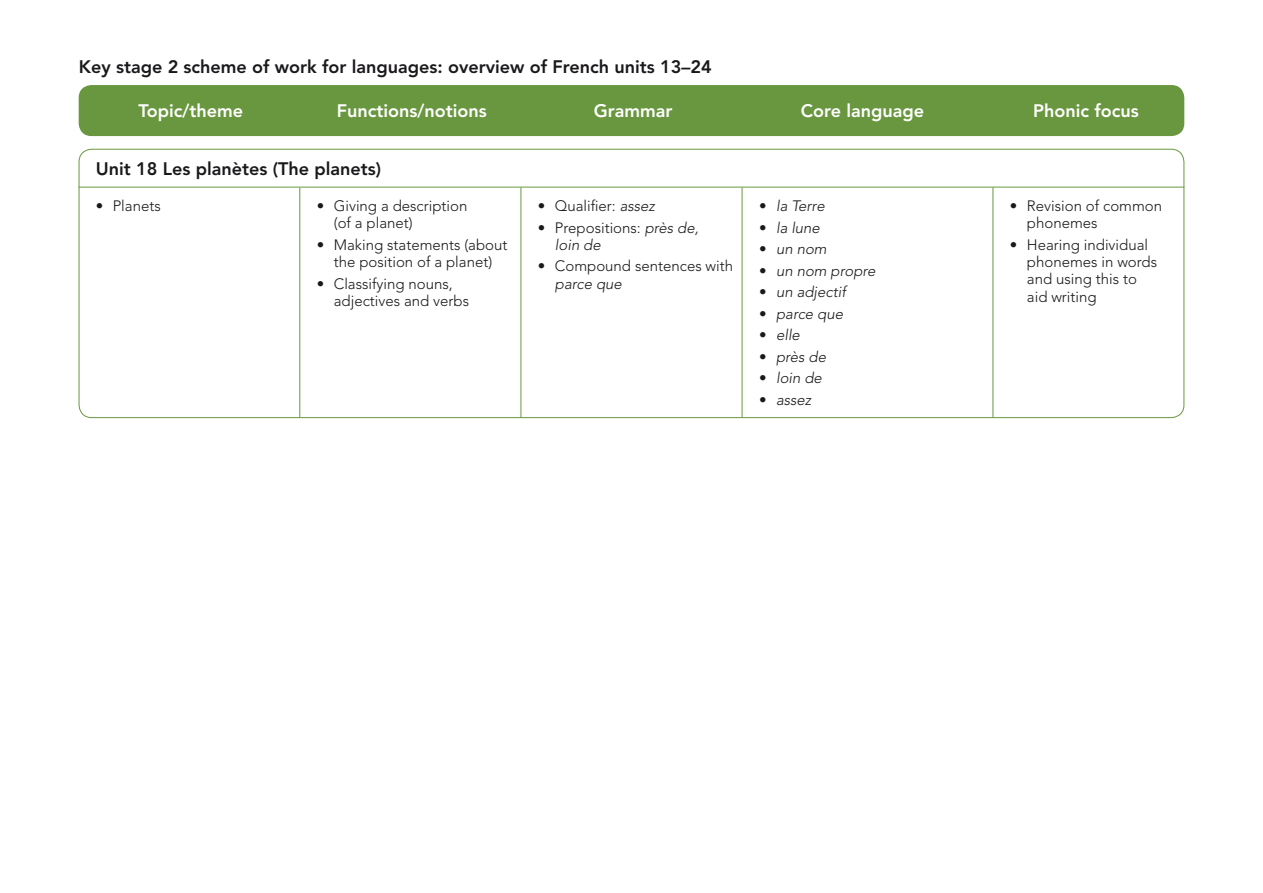
<style>
.page{position:relative;width:1263px;height:893px;background:#fff}
.page>*{position:absolute;margin:0;border:0;box-sizing:border-box;transform-origin:0 0}
.t1{font:800 18px "Avenir LT Std";color:#1a181b}
.t2{font:800 18px "Avenir LT Std";color:#fff}
.t3{font:300 15px/17.2px "Avenir LT Std";color:#1a181b}
.t4{font:italic 300 15px "Avenir LT Std";color:#1a181b}
.s1{font-style:italic}
.s2{font-style:normal}
</style>
<div class="page">
<div style="left:79px;top:85px;width:1105px;height:51px;background:#69973f;border-radius:13px"></div>
<hr style="left:79px;top:187px;width:221px;height:1px;background:#69973f">
<hr style="left:300px;top:187px;width:221px;height:1px;background:#69973f">
<hr style="left:299px;top:187px;width:1px;height:230px;background:#69973f">
<hr style="left:521px;top:187px;width:221px;height:1px;background:#69973f">
<hr style="left:520px;top:187px;width:1px;height:230px;background:#69973f">
<hr style="left:742px;top:187px;width:251px;height:1px;background:#69973f">
<hr style="left:742px;top:187px;width:1px;height:230px;background:#69973f">
<hr style="left:993px;top:187px;width:191px;height:1px;background:#69973f">
<hr style="left:992px;top:187px;width:1px;height:230px;background:#69973f">
<div style="left:95px;top:202px;width:9px;height:8px;border:3px solid #fff;border-radius:50%"></div>
<div style="left:316px;top:202px;width:9px;height:8px;border:3px solid #fff;border-radius:50%"></div>
<div style="left:316px;top:240px;width:9px;height:9px;border:3px solid #fff;border-radius:50%"></div>
<div style="left:316px;top:279px;width:9px;height:9px;border:3px solid #fff;border-radius:50%"></div>
<div style="left:537px;top:202px;width:9px;height:8px;border:3px solid #fff;border-radius:50%"></div>
<div style="left:537px;top:223px;width:9px;height:9px;border:3px solid #fff;border-radius:50%"></div>
<div style="left:537px;top:262px;width:9px;height:8px;border:3px solid #fff;border-radius:50%"></div>
<div style="left:759px;top:202px;width:8px;height:8px;border:3px solid #fff;border-radius:50%"></div>
<div style="left:759px;top:223px;width:8px;height:9px;border:3px solid #fff;border-radius:50%"></div>
<div style="left:759px;top:245px;width:8px;height:8px;border:3px solid #fff;border-radius:50%"></div>
<div style="left:759px;top:266px;width:8px;height:9px;border:3px solid #fff;border-radius:50%"></div>
<div style="left:759px;top:288px;width:8px;height:8px;border:3px solid #fff;border-radius:50%"></div>
<div style="left:759px;top:309px;width:8px;height:9px;border:3px solid #fff;border-radius:50%"></div>
<div style="left:759px;top:331px;width:8px;height:8px;border:3px solid #fff;border-radius:50%"></div>
<div style="left:759px;top:352px;width:8px;height:9px;border:3px solid #fff;border-radius:50%"></div>
<div style="left:759px;top:374px;width:8px;height:8px;border:3px solid #fff;border-radius:50%"></div>
<svg style="left:773px;top:417px;width:106px;height:2px"></svg>
<div style="left:759px;top:395px;width:8px;height:9px;border:3px solid #fff;border-radius:50%"></div>
<div style="left:1009px;top:202px;width:9px;height:8px;border:3px solid #fff;border-radius:50%"></div>
<div style="left:1009px;top:240px;width:9px;height:9px;border:3px solid #fff;border-radius:50%"></div>
<p class="t1" style="left:79px;top:56px;width:635px">Key stage 2 scheme of work for languages: overview of French units 13–24</p>
<p class="t2" style="left:138px;top:100px;width:106px">Topic/theme</p>
<p class="t2" style="left:337px;top:100px;width:151px">Functions/notions</p>
<p class="t2" style="left:594px;top:100px;width:80px">Grammar</p>
<p class="t2" style="left:801px;top:100px;width:125px">Core language</p>
<p class="t2" style="left:1033px;top:100px;width:107px">Phonic focus</p>
<p class="t1" style="left:96px;top:158px;width:287px">Unit 18 Les planètes (The planets)</p>
<p class="t3" style="left:96px;top:197px;width:67px">• Planets</p>
<p class="t3" style="left:334px;top:197px;width:135px;text-indent:-17px">• Giving a description (of a planet)</p>
<p class="t3" style="left:317px;top:236px;width:192px;text-align:center">• Making statements (about the position of a planet)</p>
<p class="t3" style="left:334px;top:275px;width:137px;text-indent:-17px">• Classifying nouns, adjectives and verbs</p>
<p class="t3" style="left:538px;top:197px;width:119px">• Qualifier: <span class="s1">assez</span></p>
<p class="t3" style="left:555px;top:219px;width:145px;text-indent:-17px">• Prepositions: <span class="s1">près de, loin de</span></p>
<p class="t3" style="left:538px;top:258px;width:197px">• Compound sentences with</p>
<p class="t4" style="left:555px;top:275px;width:68px">parce que</p>
<p class="t4" style="left:759px;top:197px;width:67px"><span class="s2">•</span> la Terre</p>
<p class="t4" style="left:759px;top:219px;width:62px"><span class="s2">•</span> la lune</p>
<p class="t4" style="left:759px;top:240px;width:69px"><span class="s2">•</span> un nom</p>
<p class="t4" style="left:759px;top:262px;width:118px"><span class="s2">•</span> un nom propre</p>
<p class="t4" style="left:759px;top:283px;width:88px"><span class="s2">•</span> un adjectif</p>
<p class="t4" style="left:759px;top:305px;width:85px"><span class="s2">•</span> parce que</p>
<p class="t4" style="left:759px;top:326px;width:42px"><span class="s2">•</span> elle</p>
<p class="t4" style="left:759px;top:348px;width:69px"><span class="s2">•</span> près de</p>
<p class="t4" style="left:759px;top:369px;width:64px"><span class="s2">•</span> loin de</p>
<p class="t4" style="left:759px;top:391px;width:54px"><span class="s2">•</span> assez</p>
<p class="t3" style="left:1027px;top:197px;width:137px;text-indent:-17px">• Revision of common phonemes</p>
<p class="t3" style="left:1027px;top:236px;width:132px;text-indent:-17px">• Hearing individual phonemes in words and using this to aid writing</p>
</div>
